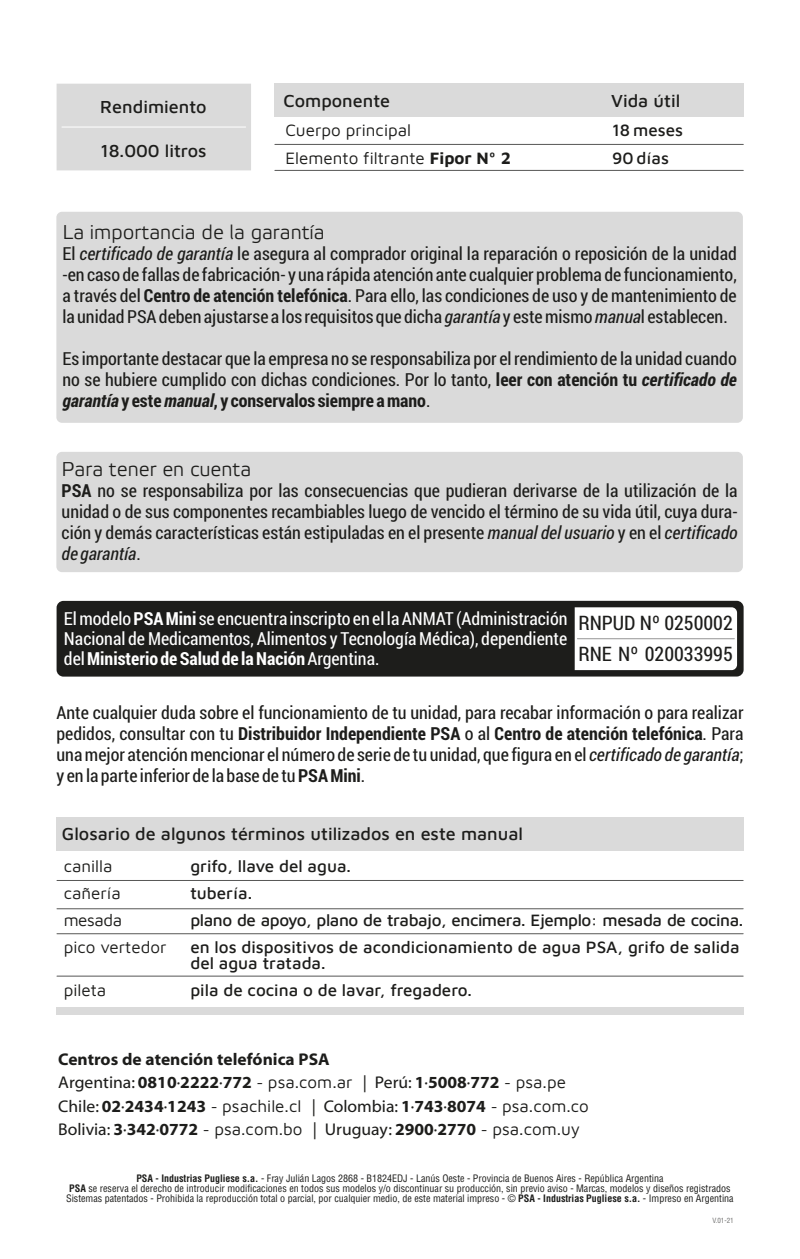
<style>
.page{position:relative;width:800px;height:1259px;background:#fff}
.page>*{position:absolute;margin:0;border:0;box-sizing:border-box;transform-origin:0 0}
.t1{font:20px "Etelka Light Pro";color:#1d1d1b}
.t2{font:20px/30.8px "Roboto Condensed";color:#1d1d1b}
.t3{font:18px/21px "Roboto Condensed";color:#1d1d1b;text-align:justify}
.t4{font:18px/20px "Roboto Condensed";color:#fff;text-align:justify}
.t5{font:500 18px "Maven Pro";color:#1d1d1b}
.t6{font:500 17px/16px "Maven Pro";color:#1d1d1b}
.t7{font:17px/27.8px "Maven Pro";color:#1d1d1b}
.t8{font:17px "Myriad Web";color:#1d1d1b}
.t9{font:500 17px "Maven Pro";letter-spacing:-.025em;color:#1d1d1b}
.t10{font:17px "Myriad Bd Web";color:#1d1d1b}
.t11{font:10px/10.2px "Switzerland Condensed";color:#1d1d1b;text-align:center}
.t12{font:7px "Switzerland Condensed";color:#6f6f6e}
.s1{font-weight:700}
.s2{font-style:italic}
.s3{font-weight:700;font-style:italic}
.s4{font-family:"Myriad Bd Web"}
.s5{font-family:"Maven Pro";font-size:14.8px}
.s6{font-family:"Maven Pro"}
.s7{font-family:"Myriad Web"}
.s8{font-size:14.8px}
</style>
<div class="page">
<div style="left:57px;top:601px;width:686px;height:75px;background:#1d1d1b;border-radius:7px"></div>
<div style="left:574px;top:607px;width:162px;height:63px;background:#fff"></div>
<hr style="left:577px;top:638px;width:157px;height:1px;background:#9d9d9d">
<div style="left:56px;top:212px;width:686px;height:211px;background:#dadada;border-radius:6px"></div>
<div style="left:56px;top:452px;width:686px;height:120px;background:#dadada;border-radius:6px"></div>
<div style="left:57px;top:1007px;width:686px;height:7px;background:#dadada"></div>
<div style="left:57px;top:817px;width:686px;height:33px;background:#dadada"></div>
<hr style="left:57px;top:880px;width:686px;height:1px;background:#575756">
<hr style="left:57px;top:908px;width:686px;height:1px;background:#575756">
<hr style="left:57px;top:933px;width:686px;height:1px;background:#575756">
<hr style="left:57px;top:975px;width:686px;height:1px;background:#575756">
<div style="left:274px;top:84px;width:469px;height:33px;background:#dadada"></div>
<hr style="left:275px;top:144px;width:468px;height:1px;background:#575756">
<hr style="left:275px;top:170px;width:468px;height:1px;background:#575756">
<div style="left:57px;top:84px;width:194px;height:86px;background:#dadada"></div>
<hr style="left:62px;top:126px;width:184px;height:1px;background:#fff">
<p class="t5" style="left:100px;top:95px;width:108px">Rendimiento</p>
<p class="t5" style="left:100px;top:139px;width:107px">18.000 litros</p>
<p class="t5" style="left:283px;top:90px;width:108px">Componente</p>
<p class="t5" style="left:611px;top:90px;width:71px">Vida útil</p>
<p class="t6" style="left:612px;top:116px;width:72px;line-height:27.8px">18 meses<br>90 días</p>
<p class="t7" style="left:285px;top:116px;width:227px">Cuerpo principal<br>Elemento filtrante <span class="s1">Fipor Nº 2</span></p>
<p class="t1" style="left:62px;top:224px;width:264px">La importancia de la garantía</p>
<p class="t3" style="left:62px;top:242px;width:675px">El <span class="s2">certificado de garantía</span> le asegura al comprador original la reparación o reposición de la unidad -en caso de fallas de fabricación- y una rápida atención ante cualquier problema de funcionamiento, a través del <span class="s1">Centro de atención telefónica</span>. Para ello, las condiciones de uso y de mantenimiento de la unidad PSA deben ajustarse a los requisitos que dicha <span class="s2">garantía</span> y este mismo <span class="s2">manua</span>l establecen.</p>
<p class="t3" style="left:62px;top:347px;width:675px">Es importante destacar que la empresa no se responsabiliza por el rendimiento de la unidad cuando no se hubiere cumplido con dichas condiciones. Por lo tanto, <span class="s1">leer con atención tu</span> <span class="s3">certificado de garantía</span> <span class="s1">y este</span> <span class="s3">manual</span><span class="s1">, y conservalos siempre a mano</span>.</p>
<p class="t1" style="left:62px;top:461px;width:191px">Para tener en cuenta</p>
<p class="t3" style="left:62px;top:479px;width:677px"><span class="s1">PSA</span> no se responsabiliza por las consecuencias que pudieran derivarse de la utilización de la unidad o de sus componentes recambiables luego de vencido el término de su vida útil, cuya dura&shy;ción y demás características están estipuladas en el presente <span class="s2">manual del usuario</span> y en el <span class="s2">certificado de garantía</span>.</p>
<p class="t4" style="left:64px;top:608px;width:505px">El modelo <span class="s1">PSA Mini</span> se encuentra inscripto en el la ANMAT (Administración Nacional de Medicamentos, Alimentos y Tecnología Médica), dependiente del <span class="s1">Ministerio de Salud de la Nación</span>Argentina.</p>
<p class="t2" style="left:578px;top:607px;width:156px">RNPUD Nº 0250002<br>RNE Nº 020033995</p>
<p class="t3" style="left:57px;top:701px;width:688px">Ante cualquier duda sobre el funcionamiento de tu unidad, para recabar información o para realizar pedidos, consultar con tu <span class="s1">Distribuidor Independiente PSA</span> o al <span class="s1">Centro de atención telefónica</span>. Para una mejor atención mencionar el número de serie de tu unidad, que figura en el <span class="s2">certificado de garantía</span>; y en la parte inferior de la base de tu <span class="s1">PSA Mini</span>.</p>
<p class="t5" style="left:62px;top:823px;width:462px">Glosario de algunos términos utilizados en este manual</p>
<p class="t7" style="left:64px;top:851px;width:50px">canilla</p>
<p class="t6" style="left:190px;top:857px;width:162px">grifo, llave del agua.</p>
<p class="t7" style="left:64px;top:878px;width:59px">cañería</p>
<p class="t6" style="left:190px;top:884px;width:63px">tubería.</p>
<p class="t7" style="left:64px;top:905px;width:60px">mesada</p>
<p class="t9" style="left:190px;top:909px;width:554px">plano de apoyo, plano de trabajo, encimera. Ejemplo: mesada de cocina.</p>
<p class="t7" style="left:64px;top:932px;width:104px">pico vertedor</p>
<p class="t6" style="left:190px;top:938px;width:550px">en los dispositivos de acondicionamiento de agua PSA, grifo de salida del agua tratada.</p>
<p class="t7" style="left:64px;top:975px;width:44px">pileta</p>
<p class="t6" style="left:190px;top:981px;width:283px">pila de cocina o de lavar, fregadero.</p>
<p class="t10" style="left:58px;top:1052px;width:273px">Centros de atención telefónica PSA</p>
<p class="t8" style="left:58px;top:1075px;width:509px">Argentina: <span class="s4">0810</span>·<span class="s4">2222</span>·<span class="s4">772</span> <span class="s5">-</span> <span class="s6">psa.com.ar</span> | Perú: <span class="s4">1</span>·<span class="s4">5008</span>·<span class="s4">772</span> <span class="s5">-</span> <span class="s6">psa.pe</span></p>
<p class="t7" style="left:58px;top:1091px;width:532px"><span class="s7">Chile:</span> <span class="s4">02</span><span class="s7">·</span><span class="s4">2434</span><span class="s7">·</span><span class="s4">1243</span> <span class="s8">-</span> psachile.cl <span class="s7">| Colombia:</span> <span class="s4">1</span><span class="s7">·</span><span class="s4">743</span><span class="s7">·</span><span class="s4">8074</span> <span class="s8">-</span> psa.com.co</p>
<p class="t8" style="left:58px;top:1122px;width:523px">Bolivia: <span class="s4">3</span>·<span class="s4">342</span>·<span class="s4">0772</span> <span class="s5">-</span> <span class="s6">psa.com.bo</span> | Uruguay: <span class="s4">2900</span>·<span class="s4">2770</span> <span class="s5">-</span> <span class="s6">psa.com.uy</span></p>
<p class="t11" style="left:66px;top:1174px;width:669px">PSA - Industrias Pugliese s.a. - Fray Julián Lagos 2868 - B1824EDJ - Lanús Oeste - Provincia de Buenos Aires - República Argentina<br>PSA se reserva el derecho de introducir modificaciones en todos sus modelos y/o discontinuar su producción, sin previo aviso - Marcas, modelos y diseños registrados<br>Sistemas patentados - Prohibida la reproducción total o parcial, por cualquier medio, de este material impreso - © PSA - Industrias Pugliese s.a. - Impreso en Argentina</p>
<p class="t12" style="left:712px;top:1216px;width:23px">V.01-21</p>
</div>
